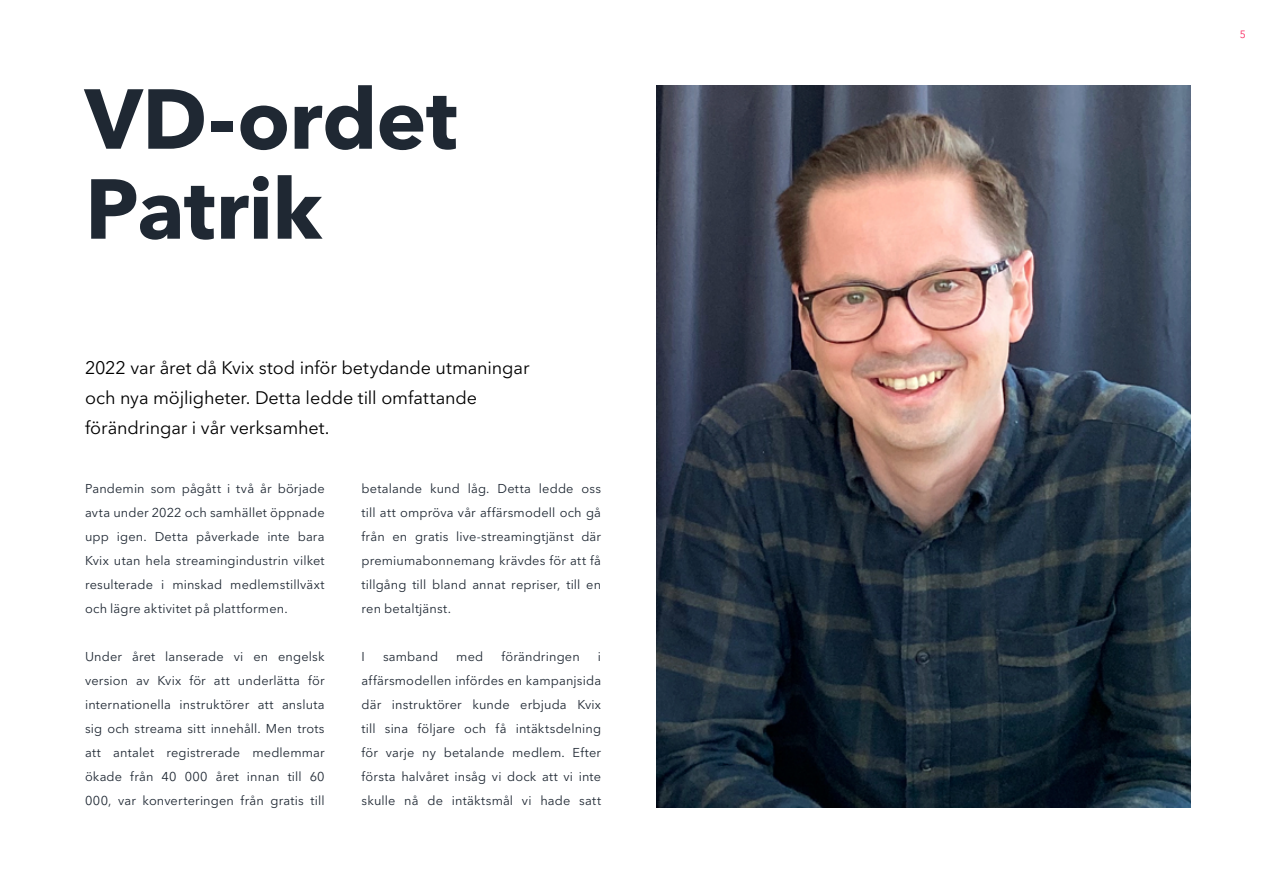
<style>
.page{position:relative;width:1276px;height:893px;background:#fff}
.page>*{position:absolute;margin:0;border:0;box-sizing:border-box;transform-origin:0 0}
.t1{font:700 84px/90px "Avenir Next LT Pro";letter-spacing:-.01em;color:#1f2833}
.t2{font:18px/30px "Avenir Next LT Pro";letter-spacing:-.005em;color:#000}
.t3{font:12.75px/24px "Avenir Next LT Pro";letter-spacing:.01em;color:#1f2833;text-align:justify}
.t4{font:10.5px "Avenir Next LT Pro";color:#fa255e}
</style>
<div class="page">
<img style="left:656px;top:85px;width:535px;height:723px">
<h1 class="t1" style="left:85px;top:74px;width:374px">VD-ordet<br>Patrik</h1>
<h2 class="t2" style="left:85px;top:353px;width:446px">2022 var året då Kvix stod inför betydande utmaningar och nya möjligheter. Detta ledde till omfattande förändringar i vår verksamhet.</h2>
<p class="t3" style="left:85px;top:477px;width:241px">Pandemin som pågått i två år började avta under 2022 och samhället öppnade upp igen. Detta påverkade inte bara Kvix utan hela streamingindustrin vilket resulterade i minskad medlemstillväxt och lägre aktivitet på plattformen.</p>
<p class="t3" style="left:85px;top:645px;width:241px">Under året lanserade vi en engelsk version av Kvix för att underlätta för internationella instruktörer att ansluta sig och streama sitt innehåll. Men trots att antalet registrerade medlemmar ökade från 40 000 året innan till 60<br>000, var konverteringen från gratis till</p>
<p class="t3" style="left:361px;top:477px;width:241px">betalande kund låg. Detta ledde oss till att ompröva vår affärsmodell och gå från en gratis live-streamingtjänst där premiumabonnemang krävdes för att få tillgång till bland annat repriser, till en ren betaltjänst.</p>
<p class="t3" style="left:361px;top:645px;width:5px">I</p>
<p class="t3" style="left:383px;top:645px;width:57px">samband</p>
<p class="t3" style="left:456px;top:645px;width:29px">med</p>
<p class="t3" style="left:501px;top:645px;width:80px">förändringen</p>
<p class="t3" style="left:361px;top:645px;width:241px;text-indent:236px">i affärsmodellen infördes en kampanjsida där instruktörer kunde erbjuda Kvix till sina följare och få intäktsdelning för varje ny betalande medlem. Efter första halvåret insåg vi dock att vi inte skulle nå de intäktsmål vi hade satt</p>
<p class="t4" style="left:1240px;top:28px;width:8px">5</p>
</div>
